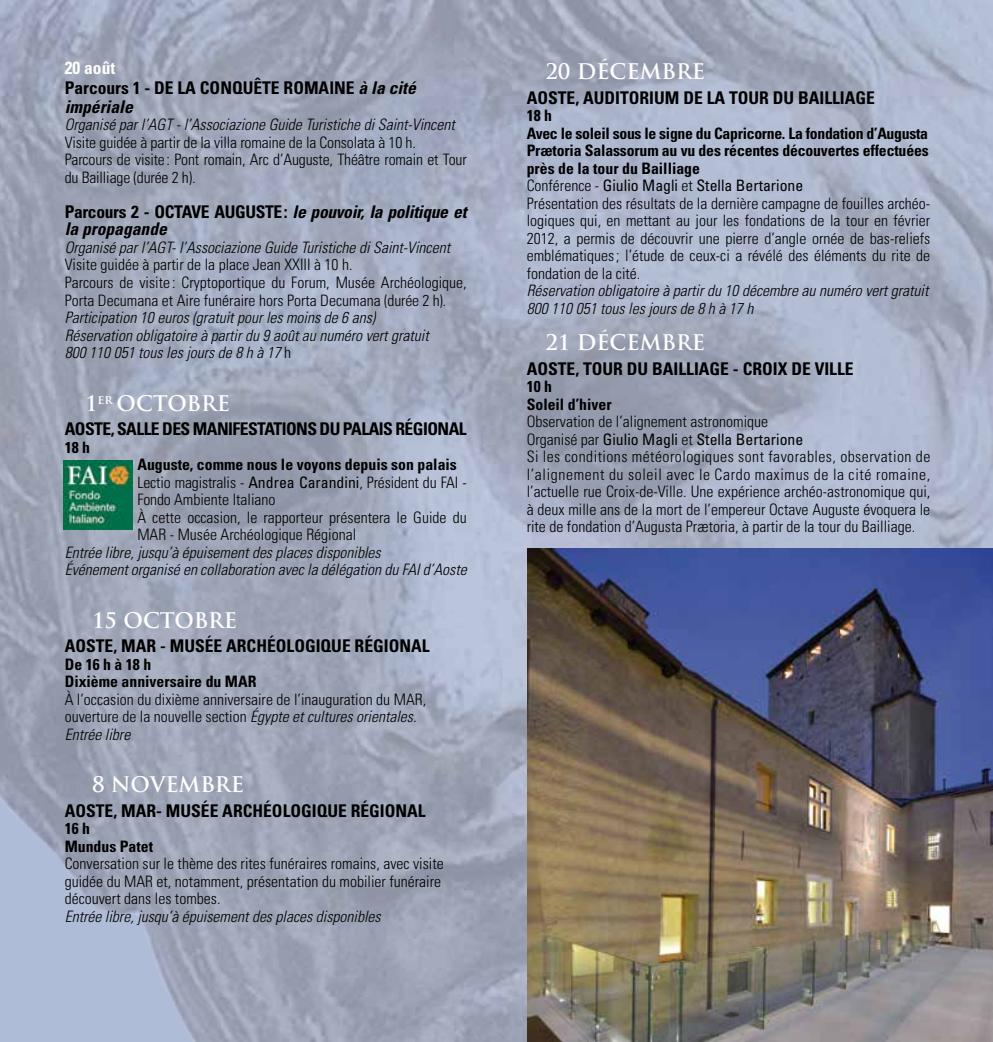
<style>
.page{position:relative;width:993px;height:1042px;background:#fff}
.page>*{position:absolute;margin:0;border:0;box-sizing:border-box;transform-origin:0 0}
.t1{font:700 21px "Trajan Pro";color:#fff}
.t2{font:700 condensed 17.5px/19.2px "Univers LT Std";color:#000}
.t3{font:italic 700 condensed 17.5px/17.5px "Univers LT Std";color:#000}
.t4{font:700 condensed 17.5px "Univers LT Std";letter-spacing:-.03em;color:#000}
.t5{font:300 condensed 15.75px/17.5px "Univers LT Std";color:#000}
.t6{font:italic 300 condensed 15.75px/17.5px "Univers LT Std";color:#000}
.t7{font:700 condensed 15.75px/17.5px "Univers LT Std";color:#000}
.s1{color:#fff}
.s2{font-style:italic}
.s3{font-style:normal}
.s4{font-weight:700}
.s5{font-weight:400}
</style>
<div class="page">
<img style="left:0;top:0;width:992px;height:1042px">
<img style="left:63px;top:460px;width:69px;height:69px">
<img style="left:527px;top:549px;width:465px;height:493px">
<p class="t2" style="left:65px;top:59px;width:352px"><span class="s1">20 août<br></span>Parcours 1 - DE LA CONQUÊTE ROMAINE <span class="s2">à la cité impériale</span></p>
<p class="t6" style="left:65px;top:116px;width:391px">Organisé par l’AGT - l’Associazione Guide Turistiche di Saint-Vincent</p>
<p class="t5" style="left:65px;top:134px;width:403px">Visite guidée à partir de la villa romaine de la Consolata à 10 h.<br>Parcours de visite : Pont romain, Arc d’Auguste, Théâtre romain et Tour du Bailliage (durée 2 h).</p>
<p class="t3" style="left:65px;top:203px;width:403px"><span class="s3">Parcours 2 - OCTAVE AUGUSTE :</span> le pouvoir, la politique et la propagande</p>
<p class="t6" style="left:65px;top:239px;width:387px">Organisé par l’AGT- l’Associazione Guide Turistiche di Saint-Vincent</p>
<p class="t5" style="left:65px;top:256px;width:403px">Visite guidée à partir de la place Jean XXIII à 10 h.<br>Parcours de visite : Cryptoportique du Forum, Musée Archéologique,<br>Porta Decumana et Aire funéraire hors Porta Decumana (durée 2 h).</p>
<p class="t6" style="left:65px;top:309px;width:365px">Participation 10 euros (gratuit pour les moins de 6 ans)<br>Réservation obligatoire à partir du 9 août au numéro vert gratuit<br>800 110 051 tous les jours de 8 h à 17 <span class="s3">h</span></p>
<h1 class="t1" style="left:85px;top:390px;width:147px">1<sup>er</sup> OCTOBRE</h1>
<p class="t4" style="left:65px;top:418px;width:403px">AOSTE, SALLE DES MANIFESTATIONS DU PALAIS RÉGIONAL</p>
<p class="t7" style="left:65px;top:438px;width:27px">18 h</p>
<p class="t5" style="left:137px;top:456px;width:331px"><span class="s4">Auguste, comme nous le voyons depuis son palais </span>Lectio magistralis - <span class="s5">Andrea Carandini</span>, Président du FAI - Fondo Ambiente Italiano<br>À cette occasion, le rapporteur présentera le Guide du MAR - Musée Archéologique Régional</p>
<p class="t6" style="left:65px;top:543px;width:403px">Entrée libre, jusqu’à épuisement des places disponibles<br>Événement organisé en collaboration avec la délégation du FAI d’Aoste</p>
<h1 class="t1" style="left:92px;top:607px;width:147px">15 OCTOBRE</h1>
<p class="t2" style="left:65px;top:636px;width:366px">AOSTE, MAR - MUSÉE ARCHÉOLOGIQUE RÉGIONAL</p>
<p class="t7" style="left:65px;top:655px;width:193px">De 16 h à 18 h<br>Dixième anniversaire du MAR</p>
<p class="t5" style="left:65px;top:690px;width:363px">À l’occasion du dixième anniversaire de l’inauguration du MAR, ouverture de la nouvelle section <span class="s2">Égypte et cultures orientales.<br>Entrée libre</span></p>
<h1 class="t1" style="left:92px;top:771px;width:153px">8 NOVEMBRE</h1>
<p class="t2" style="left:65px;top:801px;width:362px">AOSTE, MAR- MUSÉE ARCHÉOLOGIQUE RÉGIONAL</p>
<p class="t7" style="left:65px;top:820px;width:90px">16 h<br>Mundus Patet</p>
<p class="t5" style="left:65px;top:855px;width:380px">Conversation sur le thème des rites funéraires romains, avec visite guidée du MAR et, notamment, présentation du mobilier funéraire découvert dans les tombes.</p>
<p class="t6" style="left:65px;top:907px;width:317px">Entrée libre, jusqu’à épuisement des places disponibles</p>
<h1 class="t1" style="left:545px;top:58px;width:161px">20 DÉCEMBRE</h1>
<p class="t2" style="left:526px;top:88px;width:350px">AOSTE, AUDITORIUM DE LA TOUR DU BAILLIAGE</p>
<p class="t5" style="left:526px;top:107px;width:405px"><span class="s4">18 h<br>Avec le soleil sous le signe du Capricorne. La fondation d’Augusta Prætoria Salassorum au vu des récentes découvertes effectuées près de la tour du Bailliage<br></span>Conférence - <span class="s5">Giulio Magli</span> et <span class="s5">Stella Bertarione<br></span>Présentation des résultats de la dernière campagne de fouilles archéo&shy;logiques qui, en mettant au jour les fondations de la tour en février 2012, a permis de découvrir une pierre d’angle ornée de bas-reliefs emblématiques ; l’étude de ceux-ci a révélé des éléments du rite de fondation de la cité.</p>
<p class="t6" style="left:526px;top:282px;width:403px">Réservation obligatoire à partir du 10 décembre au numéro vert gratuit<br>800 110 051 tous les jours de 8 h à 17 h</p>
<h1 class="t1" style="left:545px;top:330px;width:161px">21 DÉCEMBRE</h1>
<p class="t2" style="left:526px;top:359px;width:328px">AOSTE, TOUR DU BAILLIAGE - CROIX DE VILLE</p>
<p class="t7" style="left:526px;top:378px;width:86px">10 h<br>Soleil d’hiver</p>
<p class="t5" style="left:526px;top:413px;width:405px">Observation de l’alignement astronomique<br>Organisé par <span class="s5">Giulio Magli</span> et <span class="s5">Stella Bertarione<br></span>Si les conditions météorologiques sont favorables, observation de l’alignement du soleil avec le Cardo maximus de la cité romaine, l’actuelle rue Croix-de-Ville. Une expérience archéo-astronomique qui, à deux mille ans de la mort de l’empereur Octave Auguste évoquera le rite de fondation d’Augusta Prætoria, à partir de la tour du Bailliage.</p>
</div>
